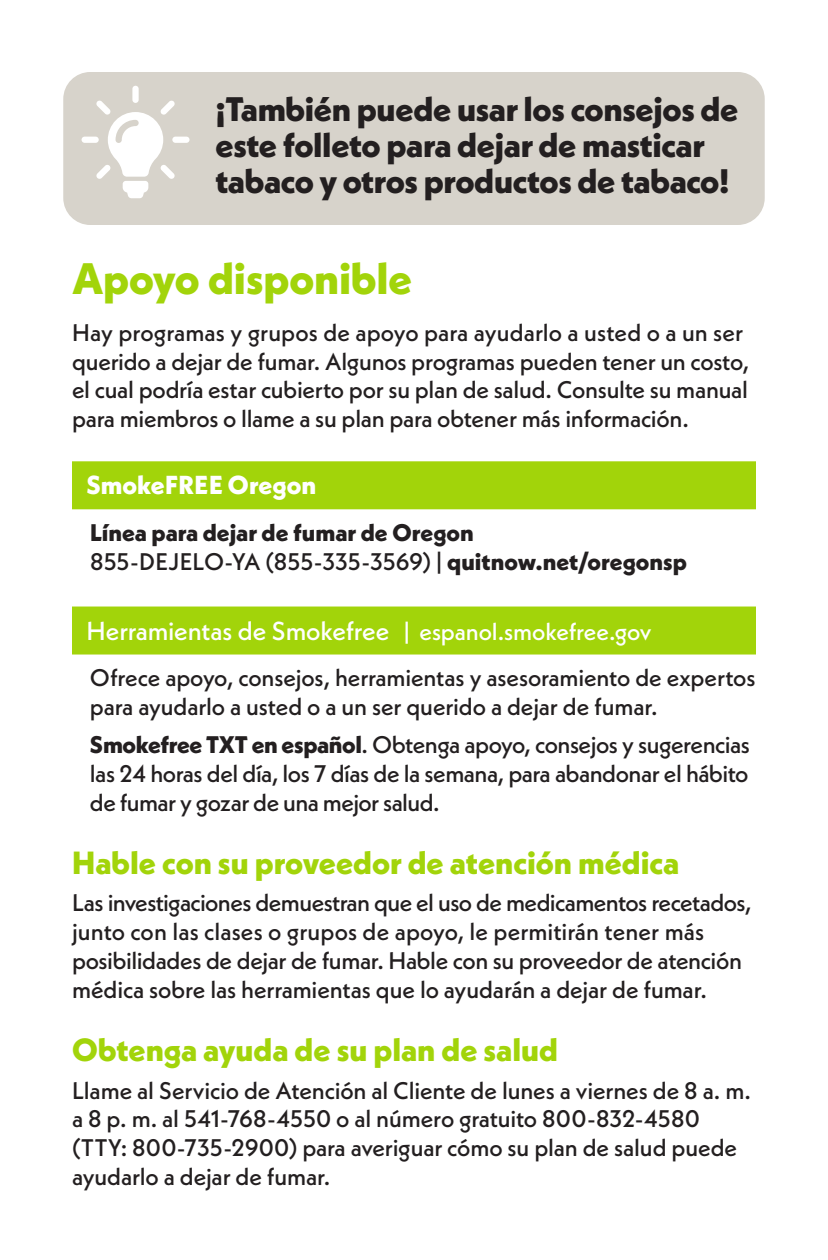
<style>
.page{position:relative;width:828px;height:1260px;background:#fff}
.page>*{position:absolute;margin:0;border:0;box-sizing:border-box;transform-origin:0 0}
.Heading_1{font:800 44px "Neue Kabel";letter-spacing:-.005em;color:#a2d40a}
.t1{font:800 34px/36px "Neue Kabel";letter-spacing:-.01em;color:#231f20}
.Heading_2{font:800 32px "Neue Kabel";color:#a2d40a}
.Smoking_Support{font:500 26px "Neue Kabel";letter-spacing:-.005em;color:#fff}
.Heading_3{font:800 26px "Neue Kabel";letter-spacing:.005em;color:#fff}
.Body_Text{font:500 24px/28.8px "Neue Kabel";letter-spacing:-.01em;color:#231f20}
.Bold_Text{font:500 24px/28.8px "Neue Kabel";letter-spacing:-.025em;color:#231f20;text-align:justify}
.Heading_2-2{font:500 24px "Neue Kabel";letter-spacing:-.005em;color:#231f20}
.Heading_2-3{font:800 24px "Neue Kabel";color:#231f20}
.s1{font-weight:800}
.s2{font-size:24px}
</style>
<div class="page">
<div style="left:72px;top:461px;width:684px;height:48px;background:#a2d40a"></div>
<div style="left:72px;top:607px;width:684px;height:48px;background:#a2d40a"></div>
<div style="left:63px;top:72px;width:702px;height:153px;background:#d7d3cb;border-radius:27px"></div>
<svg style="left:82px;top:86px;width:108px;height:112px"></svg>
<p class="t1" style="left:215px;top:91px;width:525px">¡También puede usar los consejos de este folleto para dejar de masticar tabaco y otros productos de tabaco!</p>
<p class="Heading_1" style="left:72px;top:251px;width:342px">Apoyo disponible</p>
<p class="Body_Text" style="left:72px;top:318px;width:679px">Hay programas y grupos de apoyo para ayudarlo a usted o a un ser querido a dejar de fumar. Algunos programas pueden tener un costo, el cual podría estar cubierto por su plan de salud. Consulte su manual para miembros o llame a su plan para obtener más información.</p>
<p class="Heading_3" style="left:86px;top:469px;width:231px">SmokeFREE Oregon</p>
<p class="Heading_2-3" style="left:90px;top:518px;width:385px">Línea para dejar de fumar de Oregon</p>
<p class="Heading_2-2" style="left:90px;top:546px;width:598px">855-DEJELO-YA (855-335-3569) | <span class="s1">quitnow.net/oregonsp</span></p>
<p class="Smoking_Support" style="left:86px;top:614px;width:567px">Herramientas de Smokefree <span class="s2">| espanol.smokefree.gov</span></p>
<p class="Body_Text" style="left:90px;top:663px;width:667px">Ofrece apoyo, consejos, herramientas y asesoramiento de expertos para ayudarlo a usted o a un ser querido a dejar de fumar.</p>
<p class="Bold_Text" style="left:90px;top:730px;width:661px"><span class="s1">Smokefree TXT en español</span>. Obtenga apoyo, consejos y sugerencias las 24 horas del día, los 7 días de la semana, para abandonar el hábito de fumar y gozar de una mejor salud.</p>
<p class="Heading_2" style="left:72px;top:842px;width:609px">Hable con su proveedor de atención médica</p>
<p class="Body_Text" style="left:72px;top:888px;width:681px">Las investigaciones demuestran que el uso de medicamentos recetados, junto con las clases o grupos de apoyo, le permitirán tener más posibilidades de dejar de fumar. Hable con su proveedor de atención médica sobre las herramientas que lo ayudarán a dejar de fumar.</p>
<p class="Heading_2" style="left:72px;top:1029px;width:488px">Obtenga ayuda de su plan de salud</p>
<p class="Body_Text" style="left:72px;top:1076px;width:681px">Llame al Servicio de Atención al Cliente de lunes a viernes de 8 a. m. a 8 p. m. al 541-768-4550 o al número gratuito 800-832-4580 (TTY: 800-735-2900) para averiguar cómo su plan de salud puede ayudarlo a dejar de fumar.</p>
</div>
